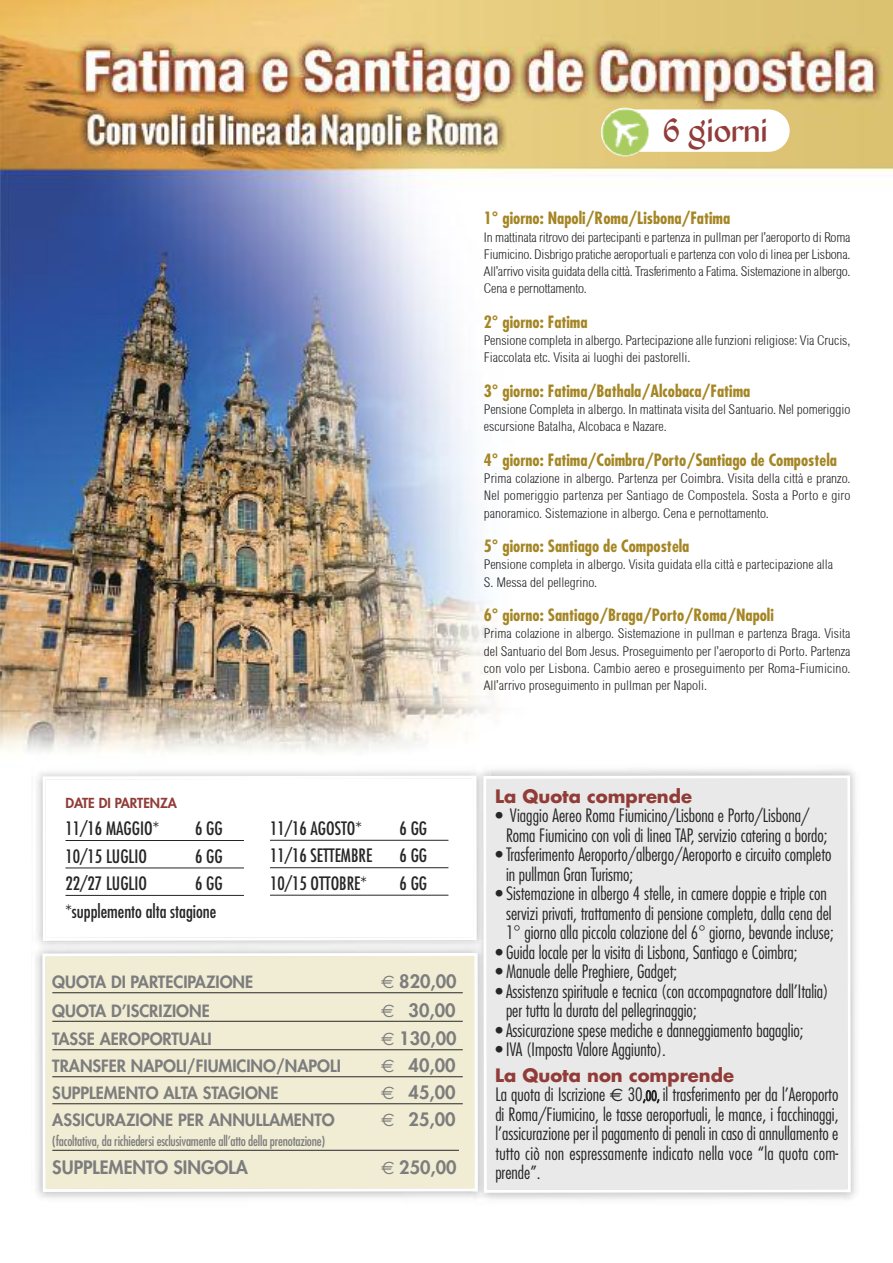
<style>
.page{position:relative;width:893px;height:1263px;background:#fff}
.page>*{position:absolute;margin:0;border:0;box-sizing:border-box;transform-origin:0 0}
.t1{font:36.3px "Kingthings Exeter";color:#913c38}
.t2{font:300 condensed 18px/19.5px "Futura";color:#272627}
.t3{font:condensed 18px/27.5px "Futura";color:#272627}
.t4{font:800 18px "Futura";color:#7d7d7d}
.t5{font:700 18px "Futura";color:#913c38}
.t6{font:700 condensed 16.5px "Futura";color:#a58625}
.t7{font:800 16.5px "Futura";color:#7d7d7d}
.t8{font:13.5px/17.2px "Sertig";color:#272627;text-align:justify}
.t9{font:condensed 13.5px "Futura";letter-spacing:-.015em;color:#7d7d7d}
.t10{font:800 13.5px "Futura";color:#913c38}
.s1{font-family:"Euro Sans";font-weight:400}
.s2{font-weight:700;font-stretch:normal;color:#913c38}
.s3{font-family:"Euro Sans";font-weight:400;font-stretch:normal}
.s4{font-size:13.5px}
</style>
<div class="page">
<img style="left:0;top:0;width:893px;height:753px">
<div style="left:604px;top:109px;width:186px;height:43px;background:#fff;border-radius:21px"></div>
<svg style="left:43px;top:776px;width:429px;height:165px"></svg>
<hr style="left:65px;top:840px;width:179px;height:1px;background:#272627">
<hr style="left:65px;top:868px;width:179px;height:1px;background:#272627">
<hr style="left:65px;top:895px;width:179px;height:1px;background:#272627">
<hr style="left:270px;top:840px;width:178px;height:1px;background:#272627">
<hr style="left:270px;top:867px;width:178px;height:1px;background:#272627">
<hr style="left:270px;top:895px;width:178px;height:1px;background:#272627">
<div style="left:42px;top:953px;width:430px;height:239px;background:#f1edd5"></div>
<img style="left:472px;top:767px;width:20px;height:435px">
<img style="left:472px;top:776px;width:4px;height:164px">
<img style="left:473px;top:942px;width:10px;height:12px">
<img style="left:473px;top:953px;width:5px;height:238px">
<div style="left:483px;top:775px;width:368px;height:418px;background:#e9e9e9"></div>
<hr style="left:52px;top:992px;width:411px;height:1px;background:#272627">
<hr style="left:52px;top:1021px;width:411px;height:1px;background:#272627">
<hr style="left:52px;top:1049px;width:411px;height:1px;background:#272627">
<hr style="left:52px;top:1076px;width:411px;height:1px;background:#272627">
<hr style="left:52px;top:1103px;width:411px;height:1px;background:#272627">
<hr style="left:52px;top:1150px;width:407px;height:1px;background:#272627">
<img style="left:601px;top:108px;width:48px;height:48px;border-radius:50%">
<h1 class="t1" style="left:663px;top:108px;width:106px">6 giorni</h1>
<p class="t6" style="left:484px;top:211px;width:248px">1° giorno: Napoli/Roma/Lisbona/Fatima</p>
<p class="t8" style="left:484px;top:229px;width:368px">In mattinata ritrovo dei partecipanti e partenza in pullman per l’aeroporto di Roma Fiumicino. Disbrigo pratiche aeroportuali e partenza con volo di linea per Lisbona.<br>All’arrivo visita guidata della città. Trasferimento a Fatima. Sistemazione in albergo.<br>Cena e pernottamento.</p>
<p class="t6" style="left:484px;top:314px;width:105px">2° giorno: Fatima</p>
<p class="t8" style="left:484px;top:333px;width:368px">Pensione completa in albergo. Partecipazione alle funzioni religiose: Via Crucis,<br>Fiaccolata etc. Visita ai luoghi dei pastorelli.</p>
<p class="t6" style="left:484px;top:383px;width:268px">3° giorno: Fatima/Bathala/Alcobaca/Fatima</p>
<p class="t8" style="left:484px;top:402px;width:368px">Pensione Completa in albergo. In mattinata visita del Santuario. Nel pomeriggio escursione Batalha, Alcobaca e Nazare.</p>
<p class="t6" style="left:484px;top:452px;width:355px">4° giorno: Fatima/Coimbra/Porto/Santiago de Compostela</p>
<p class="t8" style="left:484px;top:471px;width:368px">Prima colazione in albergo. Partenza per Coimbra. Visita della città e pranzo.<br>Nel pomeriggio partenza per Santiago de Compostela. Sosta a Porto e giro panoramico. Sistemazione in albergo. Cena e pernottamento.</p>
<p class="t6" style="left:484px;top:539px;width:207px">5° giorno: Santiago de Compostela</p>
<p class="t8" style="left:484px;top:557px;width:351px">Pensione completa in albergo. Visita guidata ella città e partecipazione alla<br>S. Messa del pellegrino.</p>
<p class="t6" style="left:484px;top:608px;width:291px">6° giorno: Santiago/Braga/Porto/Roma/Napoli</p>
<p class="t8" style="left:484px;top:626px;width:368px">Prima colazione in albergo. Sistemazione in pullman e partenza Braga. Visita del Santuario del Bom Jesus. Proseguimento per l’aeroporto di Porto. Partenza con volo per Lisbona. Cambio aereo e proseguimento per Roma-Fiumicino.<br>All’arrivo proseguimento in pullman per Napoli.</p>
<p class="t10" style="left:65px;top:796px;width:113px">DATE DI PARTENZA</p>
<h2 class="t3" style="left:65px;top:816px;width:95px">11/16 MAGGIO*</h2>
<h2 class="t3" style="left:195px;top:816px;width:29px">6GG</h2>
<h2 class="t3" style="left:65px;top:843px;width:83px">10/15 LUGLIO</h2>
<h2 class="t3" style="left:195px;top:843px;width:29px">6GG</h2>
<h2 class="t3" style="left:65px;top:871px;width:83px">22/27 LUGLIO</h2>
<h2 class="t3" style="left:65px;top:871px;width:159px;text-indent:130px">6GG *supplemento alta stagione</h2>
<h2 class="t3" style="left:270px;top:816px;width:93px">11/16 AGOSTO*</h2>
<h2 class="t3" style="left:400px;top:816px;width:29px">6GG</h2>
<h2 class="t3" style="left:270px;top:843px;width:104px">11/16 SETTEMBRE</h2>
<h2 class="t3" style="left:400px;top:843px;width:29px">6GG</h2>
<h2 class="t3" style="left:270px;top:870px;width:98px">10/15 OTTOBRE*</h2>
<h2 class="t3" style="left:400px;top:870px;width:29px">6GG</h2>
<p class="t7" style="left:52px;top:974px;width:202px">QUOTA DI PARTECIPAZIONE</p>
<h2 class="t4" style="left:381px;top:973px;width:77px"><span class="s1">€</span> 820,00</h2>
<p class="t7" style="left:52px;top:1003px;width:159px">QUOTA D’ISCRIZIONE</p>
<h2 class="t4" style="left:381px;top:1001px;width:76px"><span class="s1">€</span> 30,00</h2>
<p class="t7" style="left:52px;top:1031px;width:161px">TASSE AEROPORTUALI</p>
<h2 class="t4" style="left:381px;top:1030px;width:77px"><span class="s1">€</span> 130,00</h2>
<p class="t7" style="left:52px;top:1058px;width:290px">TRANSFER NAPOLI/FIUMICINO/NAPOLI</p>
<h2 class="t4" style="left:381px;top:1057px;width:76px"><span class="s1">€</span> 40,00</h2>
<p class="t7" style="left:52px;top:1085px;width:228px">SUPPLEMENTO ALTA STAGIONE</p>
<h2 class="t4" style="left:381px;top:1084px;width:76px"><span class="s1">€</span> 45,00</h2>
<p class="t7" style="left:52px;top:1112px;width:284px">ASSICURAZIONE PER ANNULLAMENTO</p>
<h2 class="t4" style="left:381px;top:1111px;width:76px"><span class="s1">€</span> 25,00</h2>
<p class="t9" style="left:52px;top:1134px;width:274px">(facoltativa, da richiedersi esclusivamente all’atto della prenotazione)</p>
<h2 class="t4" style="left:52px;top:1159px;width:197px">SUPPLEMENTO SINGOLA</h2>
<h2 class="t4" style="left:381px;top:1159px;width:77px"><span class="s1">€</span> 250,00</h2>
<h2 class="t5" style="left:495px;top:788px;width:198px">La Quota comprende</h2>
<h2 class="t2" style="left:506px;top:807px;width:323px;text-indent:-11px">• Viaggio Aereo Roma Fiumicino/Lisbona e Porto/Lisbona/<br>Roma Fiumicino con voli di linea TAP, servizio catering a bordo;</h2>
<h2 class="t2" style="left:506px;top:846px;width:327px;text-indent:-11px">• Trasferimento Aeroporto/albergo/Aeroporto e circuito completo in pullman Gran Turismo;</h2>
<h2 class="t2" style="left:495px;top:885px;width:340px;text-align:center">• Sistemazione in albergo 4 stelle, in camere doppie e triple con servizi privati, trattamento di pensione completa, dalla cena del<br>1° giorno alla piccola colazione del 6° giorno, bevande incluse;</h2>
<h2 class="t2" style="left:495px;top:943px;width:304px">• Guida locale per la visita di Lisbona, Santiago e Coimbra;</h2>
<h2 class="t2" style="left:495px;top:963px;width:183px">• Manuale delle Preghiere, Gadget;</h2>
<h2 class="t2" style="left:506px;top:982px;width:324px;text-indent:-11px">• Assistenza spirituale e tecnica (con accompagnatore dall’Italia) per tutta la durata del pellegrinaggio;</h2>
<h2 class="t2" style="left:495px;top:1021px;width:310px">• Assicurazione spese mediche e danneggiamento bagaglio;</h2>
<h2 class="t2" style="left:495px;top:1041px;width:172px">• IVA (Imposta Valore Aggiunto).</h2>
<p class="t2" style="left:495px;top:1066px;width:345px"><span class="s2">La Quota non comprende<br></span>La quota di Iscrizione <span class="s3">€</span> 30<span class="s4">,00,</span> il trasferimento per da l’Aeroporto di Roma/Fiumicino, le tasse aeroportuali, le mance, i facchinaggi, l’assicurazione per il pagamento di penali in caso di annullamento e tutto ciò non espressamente indicato nella voce “la quota com&shy;prende”.</p>
</div>
